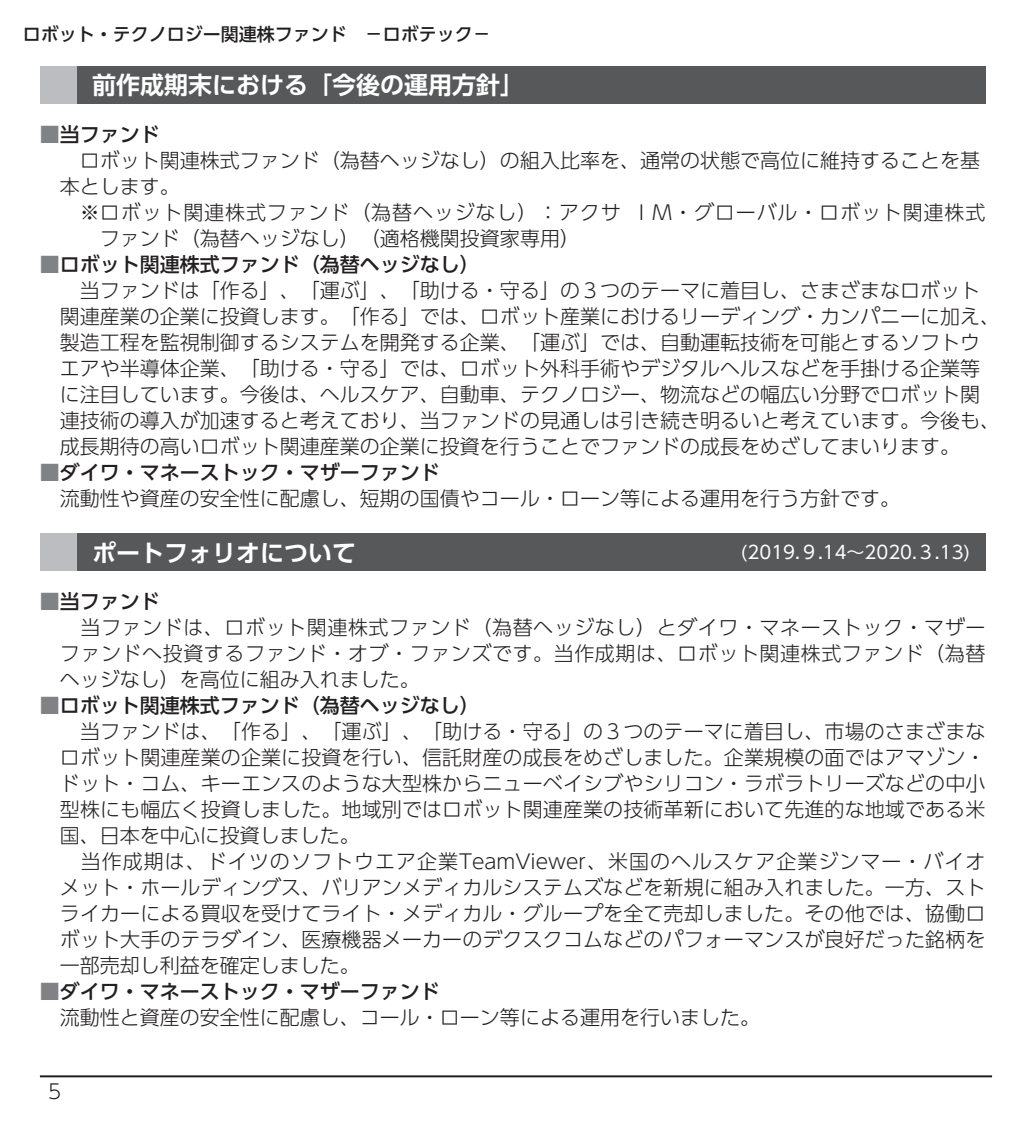
<style>
.page{position:relative;width:1032px;height:1134px;background:#fff}
.page>*{position:absolute;margin:0;border:0;box-sizing:border-box;transform-origin:0 0}
.t1{font:24px "UD Shin Go Pro De Bold 90 msp RKSJ H";color:#fff}
.t2{font:20px/26px "UD Shin Go Pro Light 90 msp RKSJ H";color:#231f20}
.t3{font:20px "UD Shin Go Pro Medium 90 msp RKSJ H";color:#231f20}
.t4{font:20px/26px "UD Shin Go Pro Light 90 msp RKSJ H";letter-spacing:.045em;color:#231f20}
.t5{font:18px "UD Shin Go Pro Medium 90 msp RKSJ H";color:#231f20}
.t6{font:18px "UD Shin Go Pro Regular 90 msp RKSJ H";color:#fff}
.s1{color:#808285}
</style>
<div class="page">
<hr style="left:40px;top:1075px;width:952px;height:2px;background:#231f20">
<div style="left:40px;top:66px;width:37px;height:37px;background:#bcbdc0"></div>
<div style="left:77px;top:66px;width:908px;height:37px;background:#57585a"></div>
<div style="left:40px;top:534px;width:37px;height:37px;background:#bcbdc0"></div>
<div style="left:77px;top:534px;width:908px;height:37px;background:#57585a"></div>
<p class="t5" style="left:23px;top:27px;width:470px">ロボット・テクノロジー関連株ファンド　－ロボテック－</p>
<p class="t1" style="left:92px;top:76px;width:434px">前作成期末における「今後の運用方針」</p>
<p class="t3" style="left:40px;top:127px;width:121px"><span class="s1">■</span>当ファンド</p>
<p class="t2" style="left:60px;top:150px;width:922px">　ロボット関連株式ファンド（為替ヘッジなし）の組入比率を、通常の状態で高位に維持することを基本とします。</p>
<p class="t4" style="left:100px;top:202px;width:887px;text-indent:-20px">※ロボット関連株式ファンド（為替ヘッジなし）：アクサ ＩＭ・グローバル・ロボット関連株式ファンド（為替ヘッジなし）（適格機関投資家専用）</p>
<p class="t3" style="left:40px;top:257px;width:441px"><span class="s1">■</span>ロボット関連株式ファンド（為替ヘッジなし）</p>
<p class="t2" style="left:60px;top:280px;width:942px">　当ファンドは「作る」、「運ぶ」、「助ける・守る」の３つのテーマに着目し、さまざまなロボット関連産業の企業に投資します。「作る」では、ロボット産業におけるリーディング・カンパニーに加え、製造工程を監視制御するシステムを開発する企業、「運ぶ」では、自動運転技術を可能とするソフトウエアや半導体企業、「助ける・守る」では、ロボット外科手術やデジタルヘルスなどを手掛ける企業等に注目しています。今後は、ヘルスケア、自動車、テクノロジー、物流などの幅広い分野でロボット関連技術の導入が加速すると考えており、当ファンドの見通しは引き続き明るいと考えています。今後も、成長期待の高いロボット関連産業の企業に投資を行うことでファンドの成長をめざしてまいります。</p>
<p class="t3" style="left:40px;top:465px;width:401px"><span class="s1">■</span>ダイワ・マネーストック・マザーファンド</p>
<p class="t2" style="left:60px;top:488px;width:841px">流動性や資産の安全性に配慮し、短期の国債やコール・ローン等による運用を行う方針です。</p>
<p class="t1" style="left:92px;top:543px;width:266px">ポートフォリオについて</p>
<p class="t6" style="left:741px;top:546px;width:231px">(2019.９.14～2020.３.13)</p>
<p class="t3" style="left:40px;top:594px;width:121px"><span class="s1">■</span>当ファンド</p>
<p class="t2" style="left:60px;top:617px;width:927px;text-align:justify">　当ファンドは、ロボット関連株式ファンド（為替ヘッジなし）とダイワ・マネーストック・マザーファンドへ投資するファンド・オブ・ファンズです。当作成期は、ロボット関連株式ファンド（為替ヘッジなし）を高位に組み入れました。</p>
<p class="t3" style="left:40px;top:698px;width:441px"><span class="s1">■</span>ロボット関連株式ファンド（為替ヘッジなし）</p>
<p class="t2" style="left:60px;top:721px;width:927px">　当ファンドは、「作る」、「運ぶ」、「助ける・守る」の３つのテーマに着目し、市場のさまざまなロボット関連産業の企業に投資を行い、信託財産の成長をめざしました。企業規模の面ではアマゾン・ドット・コム、キーエンスのような大型株からニューベイシブやシリコン・ラボラトリーズなどの中小型株にも幅広く投資しました。地域別ではロボット関連産業の技術革新において先進的な地域である米国、日本を中心に投資しました。<br>　当作成期は、ドイツのソフトウエア企業TeamViewer、米国のヘルスケア企業ジンマー・バイオメット・ホールディングス、バリアンメディカルシステムズなどを新規に組み入れました。一方、ストライカーによる買収を受けてライト・メディカル・グループを全て売却しました。その他では、協働ロボット大手のテラダイン、医療機器メーカーのデクスクコムなどのパフォーマンスが良好だった銘柄を一部売却し利益を確定しました。</p>
<p class="t3" style="left:40px;top:984px;width:401px"><span class="s1">■</span>ダイワ・マネーストック・マザーファンド</p>
<p class="t2" style="left:60px;top:1007px;width:701px">流動性と資産の安全性に配慮し、コール・ローン等による運用を行いました。</p>
<p class="t2" style="left:48px;top:1081px;width:15px">5</p>
</div>
